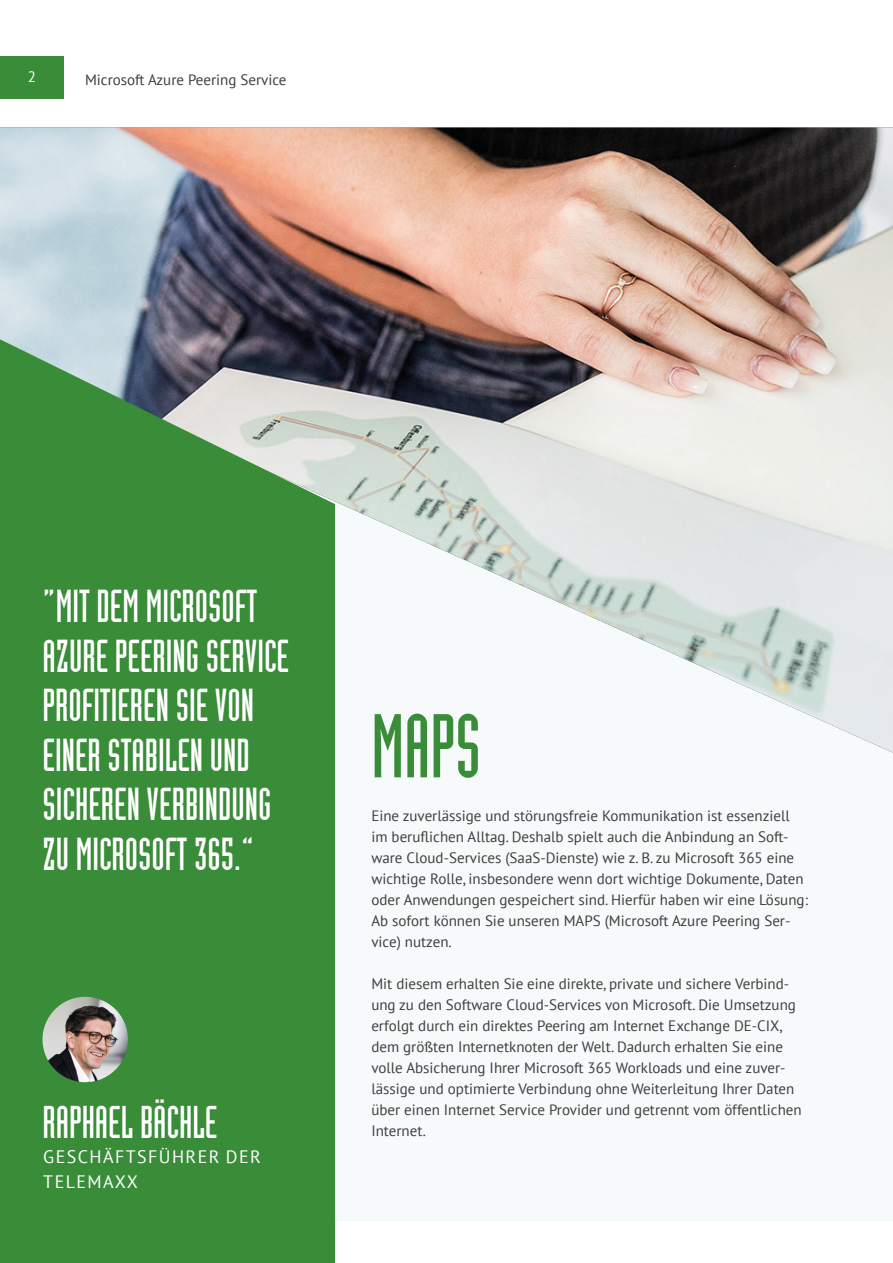
<style>
.page{position:relative;width:893px;height:1263px;background:#fff}
.page>*{position:absolute;margin:0;border:0;box-sizing:border-box;transform-origin:0 0}
.Titel-Überschrift{font:88.5px "Industria LT Pro Solid";color:#398c38}
.Zitat_negativ{font:45px/49.5px "Industria Solid";color:#fff}
.Überschrift_1_-_negativ{font:45px "Industria LT Pro Solid";color:#fff}
.Titel-Unterzeile{font:18px/24.8px "PT Sans";letter-spacing:.08em;color:#fff}
.Fließtext{font:15px/21px "PT Sans";color:#3d3d3c}
.t1{font:15px "PT Sans";color:#fff}
</style>
<div class="page">
<div style="left:0;top:128px;width:893px;height:1092px;background:#f7fafb"></div>
<img style="left:0;top:128px;width:893px;height:625px">
<svg style="left:0;top:339px;width:335px;height:924px;background:#428e42"></svg>
<img style="left:43px;top:997px;width:85px;height:85px;border-radius:43px">
<div style="left:0;top:56px;width:64px;height:42px;background:#398c38"></div>
<p class="t1" style="left:28px;top:67px;width:10px">2</p>
<p class="Fließtext" style="left:85px;top:69px;width:203px">Microsoft Azure Peering Service</p>
<p class="Zitat_negativ" style="left:43px;top:581px;width:248px">“MIT DEM MICROSOFT<br>AZURE PEERING SERVICE<br>PROFITIEREN SIE VON<br>EINER STABILEN UND<br>SICHEREN VERBINDUNG<br>ZU MICROSOFT 365.”</p>
<p class="Überschrift_1_-_negativ" style="left:43px;top:1098px;width:176px">RAPHAEL BÄCHLE</p>
<p class="Titel-Unterzeile" style="left:43px;top:1144px;width:219px">GESCHÄFTSFÜHRER DER<br>TELEMAXX</p>
<p class="Titel-Überschrift" style="left:371px;top:698px;width:111px">MAPS</p>
<p class="Fließtext" style="left:371px;top:805px;width:438px">Eine zuverlässige und störungsfreie Kommunikation ist essenziell im beruflichen Alltag. Deshalb spielt auch die Anbindung an Soft&shy;ware Cloud-Services (SaaS-Dienste) wie z. B. zu Microsoft 365 eine wichtige Rolle, insbesondere wenn dort wichtige Dokumente, Daten oder Anwendungen gespeichert sind. Hierfür haben wir eine Lösung:<br>Ab sofort können Sie unseren MAPS (Microsoft Azure Peering Ser&shy;vice) nutzen.</p>
<p class="Fließtext" style="left:371px;top:973px;width:432px">Mit diesem erhalten Sie eine direkte, private und sichere Verbind&shy;ung zu den Software Cloud-Services von Microsoft. Die Umsetzung erfolgt durch ein direktes Peering am Internet Exchange DE-CIX, dem größten Internetknoten der Welt. Dadurch erhalten Sie eine volle Absicherung Ihrer Microsoft 365 Workloads und eine zuver&shy;lässige und optimierte Verbindung ohne Weiterleitung Ihrer Daten über einen Internet Service Provider und getrennt vom öffentlichen Internet.</p>
</div>
